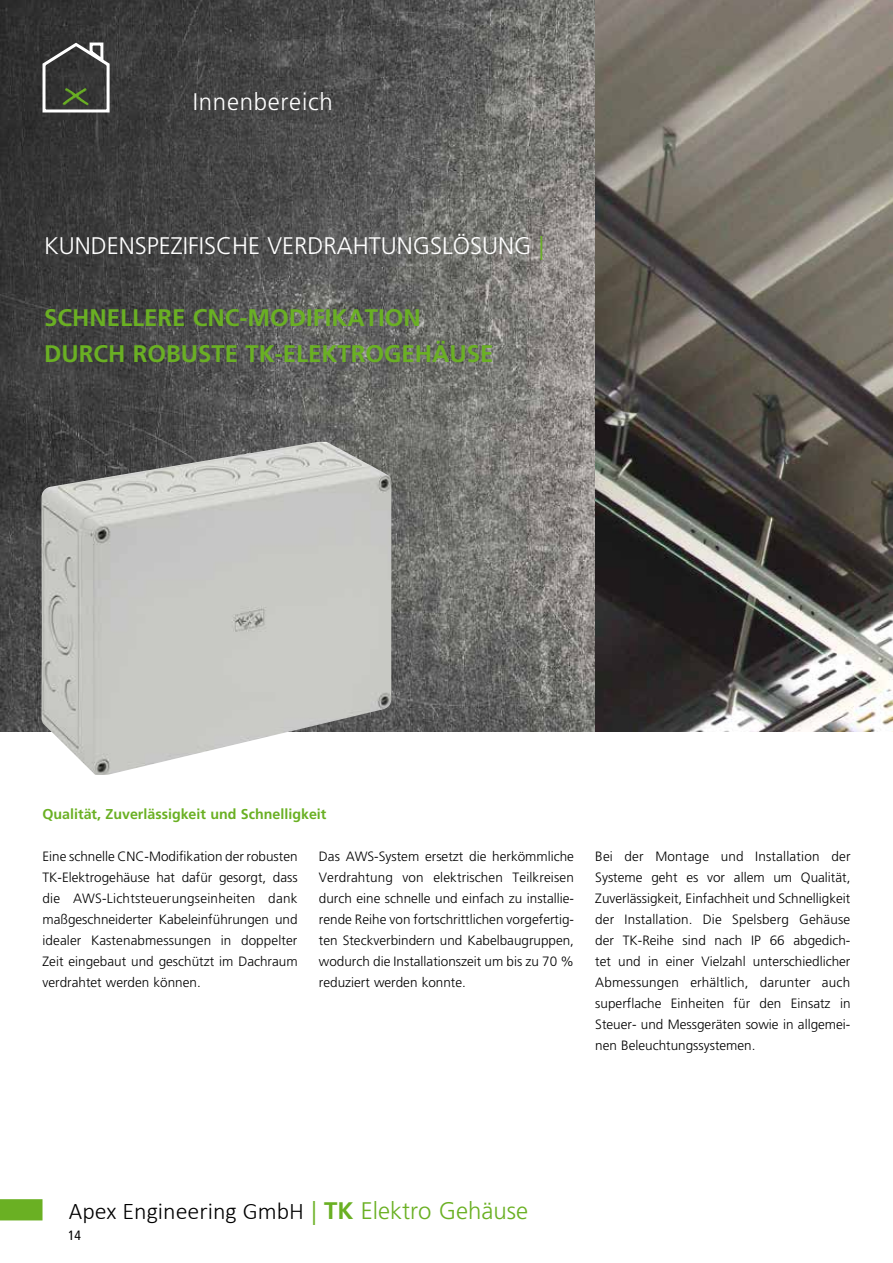
<style>
.page{position:relative;width:893px;height:1263px;background:#fff}
.page>*{position:absolute;margin:0;border:0;box-sizing:border-box;transform-origin:0 0}
.t1{font:700 24px/36px "Frutiger";color:#6ab023}
.t2{font:300 24px "Calibri";color:#000}
.t3{font:300 24px "Frutiger";color:#fff}
.t4{font:300 24px "Frutiger";letter-spacing:.03em;color:#fff}
.t5{font:700 14.25px "Frutiger";color:#6ab023}
.t6{font:300 13.5px/21px "Frutiger";color:#000;text-align:justify}
.t7{font:condensed 13.5px "Frutiger";color:#000}
.s1{color:#6ab023}
.s2{font-family:"Frutiger";color:#6ab023}
.s3{font-family:"Frutiger";font-weight:700;color:#6ab023}
</style>
<div class="page">
<svg style="left:0;top:1199px;width:43px;height:21px"></svg>
<img style="left:0;top:0;width:893px;height:731px">
<img style="left:41px;top:442px;width:350px;height:333px">
<svg style="left:40px;top:41px;width:71px;height:73px;background:#555653"></svg>
<h1 class="t4" style="left:193px;top:88px;width:141px">Innenbereich</h1>
<h1 class="t3" style="left:44px;top:232px;width:502px">KUNDENSPEZIFISCHE VERDRAHTUNGSLÖSUNG <span class="s1">|</span></h1>
<h1 class="t1" style="left:44px;top:300px;width:451px">SCHNELLERE CNC-MODIFIKATION<br>DURCH ROBUSTE TK-ELEKTROGEHÄUSE</h1>
<p class="t5" style="left:43px;top:806px;width:285px">Qualität, Zuverlässigkeit und Schnelligkeit</p>
<p class="t6" style="left:319px;top:846px;width:257px">Das AWS-System ersetzt die herkömmliche Verdrahtung von elektrischen Teilkreisen durch eine schnelle und einfach zu installie&shy;rende Reihe von fortschrittlichen vorgefertig&shy;ten Steckverbindern und Kabelbaugruppen, wodurch die Installationszeit um bis zu 70 % reduziert werden konnte.</p>
<p class="t6" style="left:595px;top:846px;width:257px">Bei der Montage und Installation der Systeme geht es vor allem um Qualität, Zuverlässigkeit, Einfachheit und Schnelligkeit der Installation. Die Spelsberg Gehäuse der TK-Reihe sind nach IP 66 abgedich&shy;tet und in einer Vielzahl unterschiedlicher Abmessungen erhältlich, darunter auch superflache Einheiten für den Einsatz in Steuer- und Messgeräten sowie in allgemei&shy;nen Beleuchtungssystemen.</p>
<p class="t6" style="left:43px;top:846px;width:257px">Eine schnelle CNC-Modifikation der robusten TK-Elektrogehäuse hat dafür gesorgt, dass die AWS-Lichtsteuerungseinheiten dank maßgeschneiderter Kabeleinführungen und idealer Kastenabmessungen in doppelter Zeit eingebaut und geschützt im Dachraum verdrahtet werden können.</p>
<h1 class="t2" style="left:69px;top:1196px;width:461px">Apex Engineering GmbH <span class="s2">|</span> <span class="s3">TK</span> <span class="s2">Elektro Gehäuse</span></h1>
<p class="t7" style="left:68px;top:1227px;width:14px">14</p>
</div>
